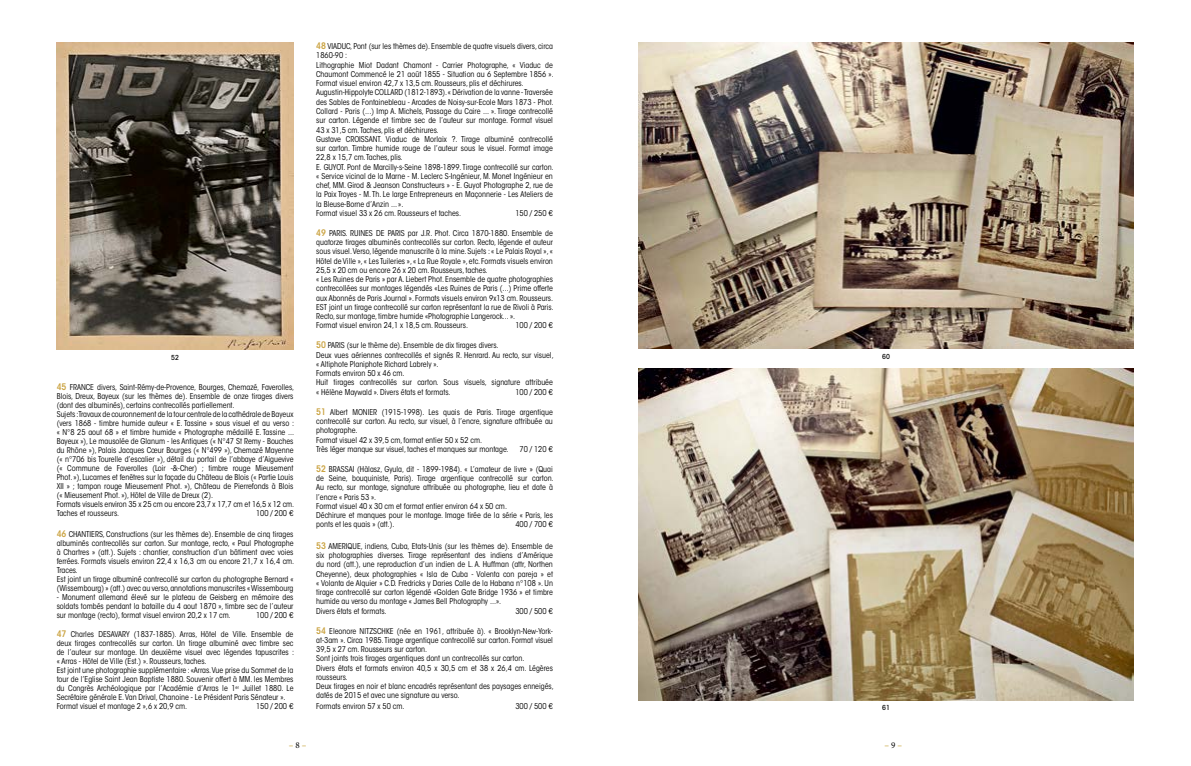
<style>
.page{position:relative;width:1191px;height:766px;background:#fff}
.page>*{position:absolute;margin:0;border:0;box-sizing:border-box;transform-origin:0 0}
.t1{font:9px "Minion Pro";color:#b78900}
.t2{font:condensed 8px/9.2px "ITC Avant Garde Std";color:#000}
.t3{font:500 condensed 7px "Avant Garde";color:#000}
.s1{font-weight:600;font-size:9px;color:#cba443}
.s2{color:#000}
</style>
<div class="page">
<img style="left:639px;top:369px;width:494px;height:331px">
<img style="left:57px;top:43px;width:236px;height:307px">
<img style="left:639px;top:43px;width:494px;height:306px">
<p class="t2" style="left:316px;top:42px;width:239px"><span class="s1">48</span> VIADUC, Pont (sur les thèmes de). Ensemble de quatre visuels divers, circa 1860-90 :<br>Lithographie Miot Dadant Chamont - Carrier Photographe, « Viaduc de Chaumont Commencé le 21 août 1855 - Situation au 6 Septembre 1856 ».<br>Format visuel environ 42,7 x 13,5 cm. Rousseurs, plis et déchirures.<br>Augustin-Hippolyte COLLARD (1812-1893). « Dérivation de la vanne - Traversée des Sables de Fontainebleau - Arcades de Noisy-sur-Ecole Mars 1873 - Phot.<br>Collard - Paris (...) Imp A. Michels, Passage du Caire ... ». Tirage contrecollé sur carton. Légende et timbre sec de l’auteur sur montage. Format visuel 43 x 31,5 cm. Taches, plis et déchirures.<br>Gustave CROISSANT. Viaduc de Morlaix ?. Tirage albuminé contrecollé sur carton. Timbre humide rouge de l’auteur sous le visuel. Format image 22,8 x 15,7 cm. Taches, plis.<br>E. GUYOT. Pont de Marcilly-s-Seine 1898-1899. Tirage contrecollé sur carton. « Service vicinal de la Marne - M. Leclerc S-Ingénieur, M. Monet Ingénieur en chef, MM. Girod &amp; Jeanson Constructeurs » - E. Guyot Photographe 2, rue de la Paix Troyes - M. Th. Le large Entrepreneurs en Maçonnerie - Les Ateliers de la Bleuse-Borne d’Anzin ... ».<br>Format visuel 33 x 26 cm. Rousseurs et taches.</p>
<p class="t2" style="left:515px;top:208px;width:39px">150 / 250 €</p>
<p class="t2" style="left:316px;top:228px;width:239px"><span class="s1">49</span> PARIS. RUINES DE PARIS par J.R. Phot. Circa 1870-1880. Ensemble de quatorze tirages albuminés contrecollés sur carton. Recto, légende et auteur sous visuel. Verso, légende manuscrite à la mine. Sujets : « Le Palais Royal », « Hôtel de Ville », « Les Tuileries », « La Rue Royale », etc. Formats visuels environ 25,5 x 20 cm ou encore 26 x 20 cm. Rousseurs, taches.<br>« Les Ruines de Paris » par A. Liebert Phot. Ensemble de quatre photographies contrecollées sur montages légendés «Les Ruines de Paris (...) Prime offerte aux Abonnés de Paris Journal ». Formats visuels environ 9x13 cm. Rousseurs.<br>EST joint un tirage contrecollé sur carton représentant la rue de Rivoli à Paris.<br>Recto, sur montage, timbre humide «Photographie Langerock... ».<br>Format visuel environ 24,1 x 18,5 cm. Rousseurs.</p>
<p class="t2" style="left:515px;top:321px;width:39px">100 / 200 €</p>
<p class="t2" style="left:316px;top:341px;width:239px"><span class="s1">50</span> PARIS (sur le thème de). Ensemble de dix tirages divers.<br>Deux vues aériennes contrecollés et signés R. Henrard. Au recto, sur visuel, « Altiphote Planiphote Richard Labrely ».<br>Formats environ 50 x 46 cm.<br>Huit tirages contrecollés sur carton. Sous visuels, signature attribuée « Hélène Maywald ». Divers états et formats.</p>
<p class="t3" style="left:171px;top:353px;width:9px">52</p>
<p class="t3" style="left:882px;top:352px;width:9px">60</p>
<p class="t2" style="left:57px;top:382px;width:239px"><span class="s1">45</span> FRANCE divers, Saint-Rémy-de-Provence, Bourges, Chemazé, Faverolles, Blois, Dreux, Bayeux (sur les thèmes de). Ensemble de onze tirages divers (dont des albuminés), certains contrecollés partiellement.<br>Sujets :Travaux de couronnement de la tour centrale de la cathédrale de Bayeux (vers 1868 - timbre humide auteur « E. Tassine » sous visuel et au verso : « N°8 25 aout 68 » et timbre humide « Photographe médaillé E. Tassine ...<br>Bayeux »), Le mausolée de Glanum - les Antiques (« N°47 St Remy - Bouches du Rhône »), Palais Jacques Cœur Bourges (« N°499 »), Chemazé Mayenne (« n°706 bis Tourelle d’escalier »), détail du portail de l’abbaye d’Aiguevive (« Commune de Faverolles (Loir -&amp;-Cher) ; timbre rouge Mieusement Phot. »), Lucarnes et fenêtres sur la façade du Château de Blois (« Partie Louis XII » ; tampon rouge Mieusement Phot. »), Château de Pierrefonds à Blois (« Mieusement Phot. »), Hôtel de Ville de Dreux (2).<br>Formats visuels environ 35 x 25 cm ou encore 23,7 x 17,7 cm et 16,5 x 12 cm.<br>Taches et rousseurs.</p>
<p class="t2" style="left:515px;top:387px;width:39px">100 / 200 €</p>
<p class="t2" style="left:316px;top:407px;width:238px"><span class="s1">51</span> Albert MONIER (1915-1998). Les quais de Paris. Tirage argentique contrecollé sur carton. Au recto, sur visuel, à l’encre, signature attribuée au photographe.<br>Format visuel 42 x 39,5 cm, format entier 50 x 52 cm.<br>Très léger manque sur visuel, taches et manques sur montage.</p>
<p class="t2" style="left:519px;top:444px;width:35px">70 / 120 €</p>
<p class="t2" style="left:316px;top:464px;width:239px"><span class="s1">52</span> BRASSAI (Hàlasz, Gyula, dit - 1899-1984). « L’amateur de livre » (Quai de Seine, bouquiniste, Paris). Tirage argentique contrecollé sur carton.<br>Au recto, sur montage, signature attribuée au photographe, lieu et date à l’encre « Paris 53 ».<br>Format visuel 40 x 30 cm et format entier environ 64 x 50 cm.<br>Déchirure et manques pour le montage. Image tirée de la série « Paris, les ponts et les quais » (att.).</p>
<p class="t2" style="left:256px;top:508px;width:39px">100 / 200 €</p>
<p class="t2" style="left:57px;top:529px;width:239px"><span class="s1">46</span> CHANTIERS, Constructions (sur les thèmes de). Ensemble de cinq tirages albuminés contrecollés sur carton. Sur montage, recto, « Paul Photographe à Chartres » (att.). Sujets : chantier, construction d’un bâtiment avec voies ferrées. Formats visuels environ 22,4 x 16,3 cm ou encore 21,7 x 16,4 cm.<br>Traces.<br>Est joint un tirage albuminé contrecollé sur carton du photographe Bernard « (Wissembourg) » (att.) avec au verso, annotations manuscrites « Wissembourg</p>
<p class="t2" style="left:57px;top:592px;width:238px;text-align:justify">- Monument allemand élevé sur le plateau de Geisberg en mémoire des soldats tombés pendant la bataille du 4 aout 1870 », timbre sec de l’auteur sur montage (recto), format visuel environ 20,2 x 17 cm.</p>
<p class="t2" style="left:515px;top:519px;width:39px">400 / 700 €</p>
<p class="t2" style="left:316px;top:541px;width:238px"><span class="s1">53</span> AMERIQUE, indiens, Cuba, Etats-Unis (sur les thèmes de). Ensemble de six photographies diverses. Tirage représentant des indiens d’Amérique du nord (att.), une reproduction d’un indien de L. A. Huffman (attr, Northen Cheyenne), deux photographies « Isla de Cuba - Volenta con pareja » et « Volanta de Alquier » C.D. Fredricks y Daries Calle de la Habana n°108 ». Un tirage contrecollé sur carton légendé «Golden Gate Bridge 1936 » et timbre humide au verso du montage « James Bell Photography ...».<br>Divers états et formats.</p>
<p class="t2" style="left:515px;top:606px;width:39px">300 / 500 €</p>
<p class="t2" style="left:316px;top:626px;width:239px"><span class="s1">54</span> Eleonore NITZSCHKE (née en 1961, attribuée à). « Brooklyn-New-York&shy;at-3am ». Circa 1985. Tirage argentique contrecollé sur carton. Format visuel 39,5 x 27 cm. Rousseurs sur carton.<br>Sont joints trois tirages argentiques dont un contrecollés sur carton.<br>Divers états et formats environ 40,5 x 30,5 cm et 38 x 26,4 cm. Légères rousseurs.<br>Deux tirages en noir et blanc encadrés représentant des paysages enneigés, datés de 2015 et avec une signature au verso.</p>
<p class="t2" style="left:316px;top:701px;width:90px">Formats environ 57 x 50 cm.</p>
<p class="t2" style="left:515px;top:701px;width:39px">300 / 500 €</p>
<p class="t2" style="left:256px;top:610px;width:39px">100 / 200 €</p>
<p class="t2" style="left:57px;top:629px;width:239px"><span class="s1">47</span> Charles DESAVARY (1837-1885). Arras, Hôtel de Ville. Ensemble de deux tirages contrecollés sur carton. Un tirage albuminé avec timbre sec de l’auteur sur montage. Un deuxième visuel avec légendes tapuscrites : « Arras - Hôtel de Ville (Est.) ». Rousseurs, taches.<br>Est joint une photographie supplémentaire : «Arras.Vue prise du Sommet de la tour de l’Eglise Saint Jean Baptiste 1880. Souvenir offert à MM. les Membres du Congrès Archéologique par l’Académie d’Arras le 1<sup>er</sup> Juillet 1880. Le Secrétaire générale E. Van Drival, Chanoine - Le Président Paris Sénateur ».<br>Format visuel et montage 2 »,6 x 20,9 cm.</p>
<p class="t2" style="left:256px;top:701px;width:39px">150 / 200 €</p>
<p class="t3" style="left:882px;top:702px;width:9px">61</p>
<p class="t1" style="left:289px;top:739px;width:19px">– <span class="s2">8</span> –</p>
<p class="t1" style="left:884px;top:739px;width:19px">– <span class="s2">9</span> –</p>
</div>
